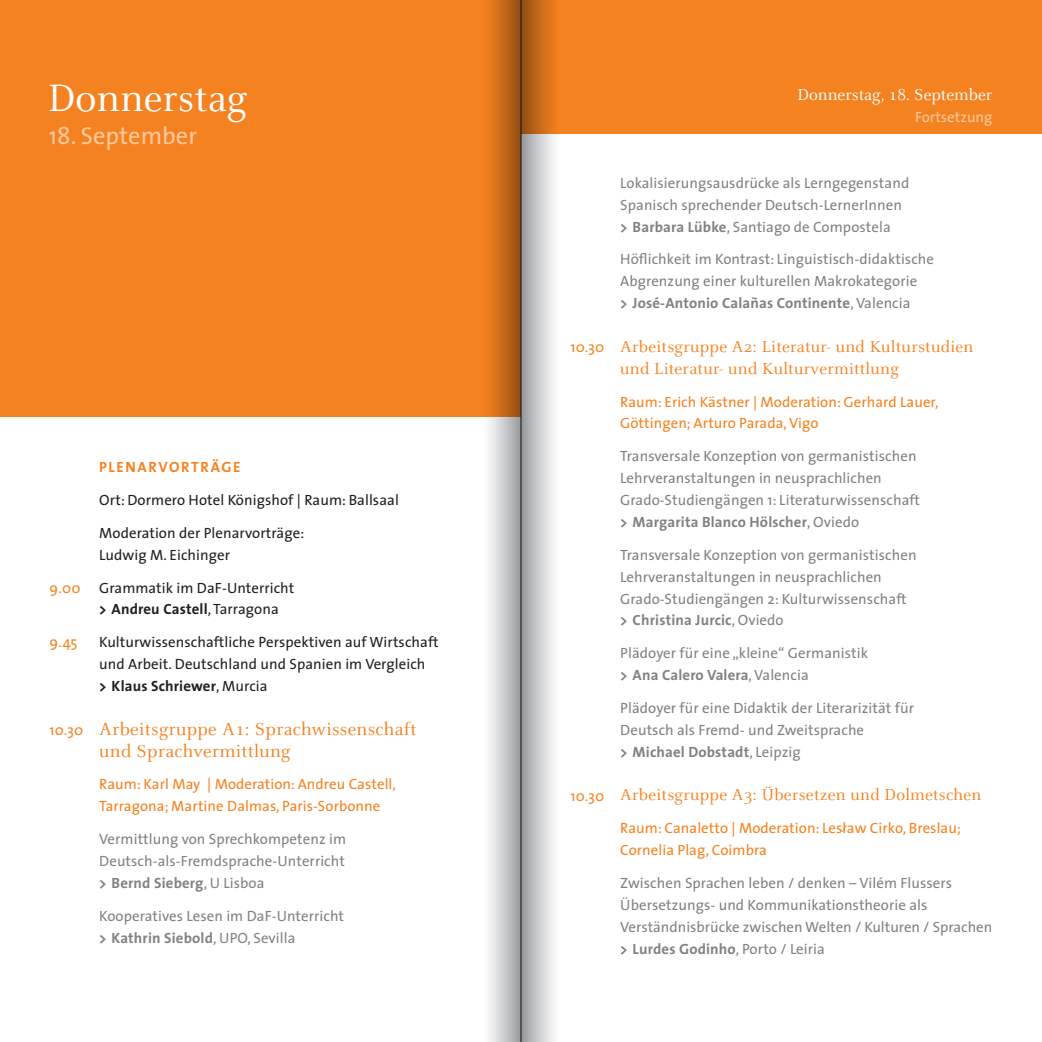
<style>
.page{position:relative;width:1042px;height:1042px;background:#fff}
.page>*{position:absolute;margin:0;border:0;box-sizing:border-box;transform-origin:0 0}
.t1{font:42px "Celeste";color:#fff}
.t2{font:24.5px "The Sans";color:#fcc89b}
.t3{font:19.25px/21.9px "Celeste";letter-spacing:.015em;color:#f58220}
.t4{font:17.5px/21.9px "Celeste";letter-spacing:.015em;color:#f58220}
.t5{font:17.5px "Celeste";color:#fff}
.t6{font:14.88px/21.9px "The Sans";letter-spacing:.005em;color:#808285}
.t7{font:14.88px/21.9px "The Sans";letter-spacing:.005em;color:#231f20}
.t8{font:14.88px/21.9px "The Sans";letter-spacing:.005em;color:#f58220}
.t9{font:700 14.88px "The Sans";letter-spacing:.11em;color:#f58220}
.t10{font:14.88px "The Sans";color:#fcc89b}
.s1{font-weight:700}
.s2{font-family:"The Sans";font-size:14.88px}
.s3{font-weight:300;font-size:10.15px}
</style>
<div class="page">
<div style="left:521px;top:0;width:521px;height:134px;background:#f58220"></div>
<div style="left:0;top:0;width:521px;height:417px;background:#f58220"></div>
<svg style="left:488px;top:0;width:33px;height:1042px;background:#c4a083"></svg>
<svg style="left:521px;top:0;width:34px;height:1042px;background:#c1b7af"></svg>
<h1 class="t1" style="left:48px;top:77px;width:201px">Donnerstag</h1>
<h2 class="t2" style="left:49px;top:115px;width:150px">18. September</h2>
<p class="t9" style="left:50px;top:455px;width:30px">P</p>
<p class="t9" style="left:109px;top:455px;width:133px">lenarvorträge</p>
<p class="t7" style="left:99px;top:489px;width:301px">Ort: Dormero Hotel Königshof | Raum: Ballsaal</p>
<p class="t7" style="left:99px;top:521px;width:206px">Moderation der Plenarvorträge:<br>Ludwig M. Eichinger</p>
<p class="t8" style="left:50px;top:576px;width:32px">9.00</p>
<p class="t7" style="left:99px;top:576px;width:197px">Grammatik im DaF-Unterricht <span class="s1">&gt; Andreu Castell</span>, Tarragona</p>
<p class="t8" style="left:50px;top:631px;width:29px">9.45</p>
<p class="t7" style="left:99px;top:631px;width:341px">Kulturwissenschaftliche Perspektiven auf Wirtschaft und Arbeit. Deutschland und Spanien im Vergleich<br><span class="s1">&gt; Klaus Schriewer</span>, Murcia</p>
<p class="t3" style="left:99px;top:718px;width:319px;text-indent:-50px"><span class="s2">10.30</span> Arbeitsgruppe A1: Sprachwissenschaft und Sprachvermittlung</p>
<p class="t8" style="left:99px;top:773px;width:298px">Raum: Karl May | Moderation: Andreu Castell,<br>Tarragona; Martine Dalmas, Paris-Sorbonne</p>
<p class="t6" style="left:99px;top:828px;width:248px;text-align:justify">Vermittlung von Sprechkompetenz im Deutsch-als-Fremdsprache-Unterricht <span class="s1">&gt; Bernd Sieberg</span>, U Lisboa</p>
<p class="t6" style="left:99px;top:904px;width:246px">Kooperatives Lesen im DaF-Unterricht <span class="s1">&gt; Kathrin Siebold</span>, UPO, Sevilla</p>
<p class="t5" style="left:797px;top:86px;width:196px">Donnerstag, 18. September</p>
<p class="t10" style="left:915px;top:105px;width:79px">Fortsetzung</p>
<p class="t6" style="left:620px;top:171px;width:290px">Lokalisierungsausdrücke als Lerngegenstand<br>Spanisch sprechender Deutsch-LernerInnen <span class="s1">&gt; Barbara Lübke</span>, Santiago de Compostela</p>
<p class="t6" style="left:620px;top:248px;width:315px">Höflichkeit im Kontrast: Linguistisch-didaktische<br>Abgrenzung einer kulturellen Makrokategorie<br><span class="s1">&gt; José-Antonio Calañas Continente</span>, Valencia</p>
<p class="t4" style="left:620px;top:336px;width:355px;text-indent:-50px"><span class="s2">10.30</span> Arbeitsgruppe A2: Literatur- und Kulturstudien und Literatur- und Kulturvermittlung</p>
<p class="t8" style="left:620px;top:390px;width:320px">Raum: Erich Kästner | Moderation: Gerhard Lauer,<br>Göttingen; Arturo Parada, Vigo</p>
<p class="t6" style="left:620px;top:445px;width:301px">Transversale Konzeption von germanistischen Lehrveranstaltungen in neusprachlichen Grado-Studiengängen 1: Literaturwissenschaft <span class="s1">&gt; Margarita Blanco Hölscher</span>, Oviedo</p>
<p class="t6" style="left:620px;top:543px;width:298px">Transversale Konzeption von germanistischen Lehrveranstaltungen in neusprachlichen Grado-Studiengängen 2: Kulturwissenschaft <span class="s1">&gt; Christina Jurcic</span>, Oviedo</p>
<p class="t6" style="left:620px;top:642px;width:249px">Plädoyer für eine „kleine“ Germanistik <span class="s1">&gt; Ana Calero Valera</span>, Valencia</p>
<p class="t6" style="left:620px;top:696px;width:295px">Plädoyer für eine Didaktik der Literarizität für<br>Deutsch als Fremd- und Zweitsprache<br><span class="s1">&gt; Michael Dobstadt</span>, Leipzig</p>
<p class="t4" style="left:570px;top:784px;width:412px"><span class="s2">10.30</span> Arbeitsgruppe A3: Übersetzen und Dolmetschen</p>
<p class="t8" style="left:620px;top:817px;width:342px">Raum: Canaletto | Moderation: Lesl<span class="s3">/</span>aw Cirko, Breslau;<br>Cornelia Plag, Coimbra</p>
<p class="t6" style="left:620px;top:871px;width:374px">Zwischen Sprachen leben / denken – Vilém Flussers Übersetzungs- und Kommunikationstheorie als Verständnisbrücke zwischen Welten / Kulturen / Sprachen <span class="s1">&gt; Lurdes Godinho</span>, Porto / Leiria</p>
</div>
